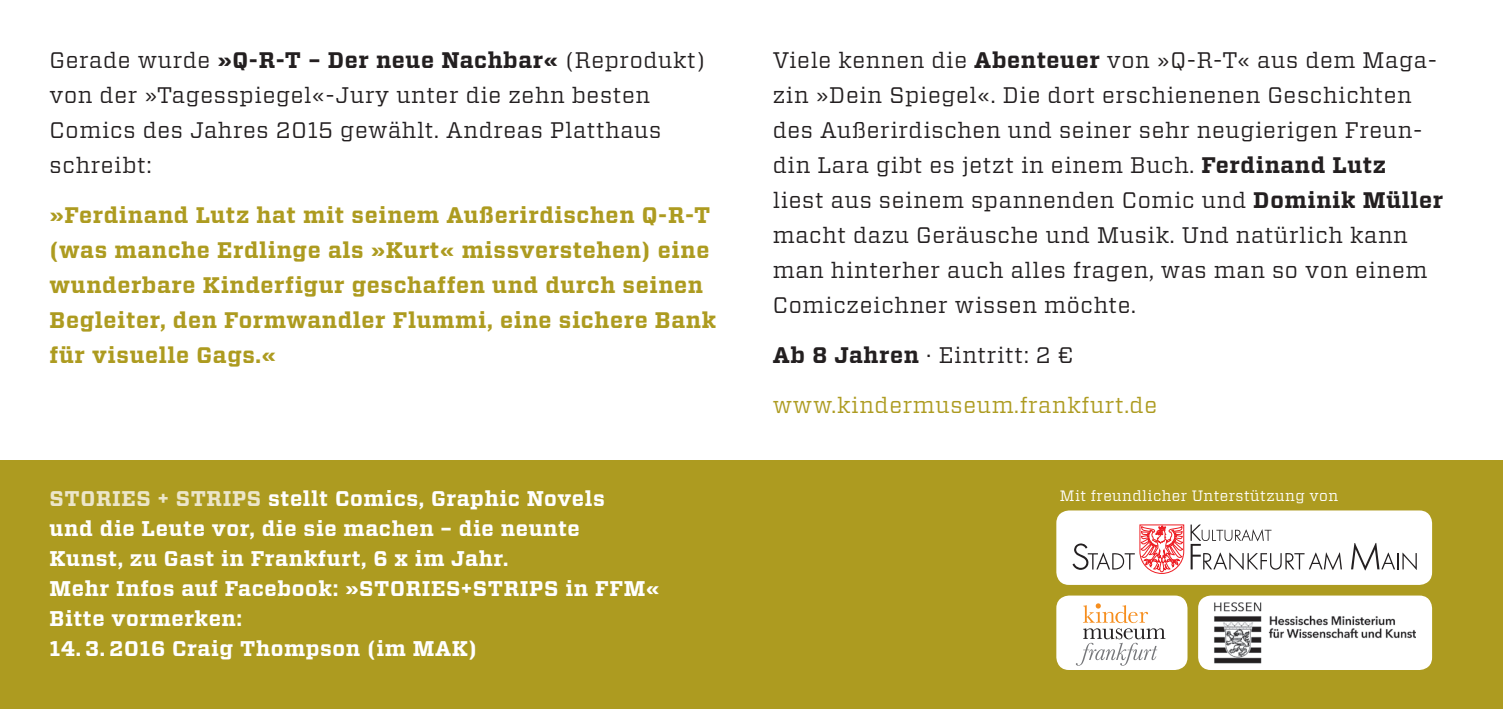
<style>
.page{position:relative;width:1503px;height:709px;background:#fff}
.page>*{position:absolute;margin:0;border:0;box-sizing:border-box;transform-origin:0 0}
.t1{font:22.5px/35px "Vitesse";letter-spacing:.03em;color:#231f20}
.t2{font:700 22.5px/35px "Vitesse";letter-spacing:.03em;color:#ad9b20}
.t3{font:22.5px "Vitesse";letter-spacing:.03em;color:#ad9b20}
.t4{font:700 21.25px/30px "Vitesse";letter-spacing:.03em;color:#fff}
.t5{font:15px "Vitesse";letter-spacing:.03em;color:#fff}
.s1{font-weight:700}
.s2{color:#ece6ca}
</style>
<div class="page">
<div style="left:0;top:461px;width:1502px;height:248px;background:#ad9b20"></div>
<div style="left:1056px;top:510px;width:375px;height:75px;background:#fff;border-radius:13px"></div>
<svg style="left:1190px;top:524px;width:151px;height:46px"></svg>
<svg style="left:1351px;top:543px;width:65px;height:27px"></svg>
<svg style="left:1072px;top:524px;width:112px;height:50px"></svg>
<div style="left:1056px;top:595px;width:131px;height:75px;background:#fff;border-radius:13px"></div>
<svg style="left:1076px;top:603px;width:89px;height:62px"></svg>
<div style="left:1198px;top:595px;width:233px;height:75px;background:#fff;border-radius:13px"></div>
<img style="left:1214px;top:602px;width:200px;height:62px">
<p class="t1" style="left:50px;top:42px;width:657px">Gerade wurde <span class="s1">»Q-R-T – Der neue Nachbar«</span> (Reprodukt) von der »Tagesspiegel«-Jury unter die zehn besten Comics des Jahres 2015 gewählt. Andreas Platthaus schreibt:</p>
<p class="t2" style="left:50px;top:198px;width:668px">»Ferdinand Lutz hat mit seinem Außerirdischen Q-R-T (was manche Erdlinge als »Kurt« missverstehen) eine wunderbare Kinderfigur geschaffen und durch seinen Begleiter, den Formwandler Flummi, eine sichere Bank für visuelle Gags.«</p>
<p class="t4" style="left:50px;top:484px;width:611px"><span class="s2">STORIES + STRIPS</span> stellt Comics, Graphic Novels<br>und die Leute vor, die sie machen – die neunte<br>Kunst, zu Gast in Frankfurt, 6 x im Jahr.<br>Mehr Infos auf Facebook: »STORIES+STRIPS in FFM« Bitte vormerken:</p>
<p class="t4" style="left:50px;top:634px;width:429px">14. 3. 2016 Craig Thompson (im MAK)</p>
<p class="t1" style="left:772px;top:42px;width:672px">Viele kennen die <span class="s1">Abenteuer</span> von »Q-R-T« aus dem Maga&shy;zin »Dein Spiegel«. Die dort erschienenen Geschichten des Außerirdischen und seiner sehr neugierigen Freun&shy;din Lara gibt es jetzt in einem Buch. <span class="s1">Ferdinand Lutz<br></span>liest aus seinem spannenden Comic und <span class="s1">Dominik Müller </span>macht dazu Geräusche und Musik. Und natürlich kann man hinterher auch alles fragen, was man so von einem Comiczeichner wissen möchte.</p>
<p class="t1" style="left:772px;top:337px;width:302px"><span class="s1">Ab 8 Jahren</span> · Eintritt: 2 €</p>
<p class="t3" style="left:772px;top:390px;width:386px">www.kindermuseum.frankfurt.de</p>
<p class="t5" style="left:1059px;top:486px;width:280px">Mit freundlicher Unterstützung von</p>
</div>
